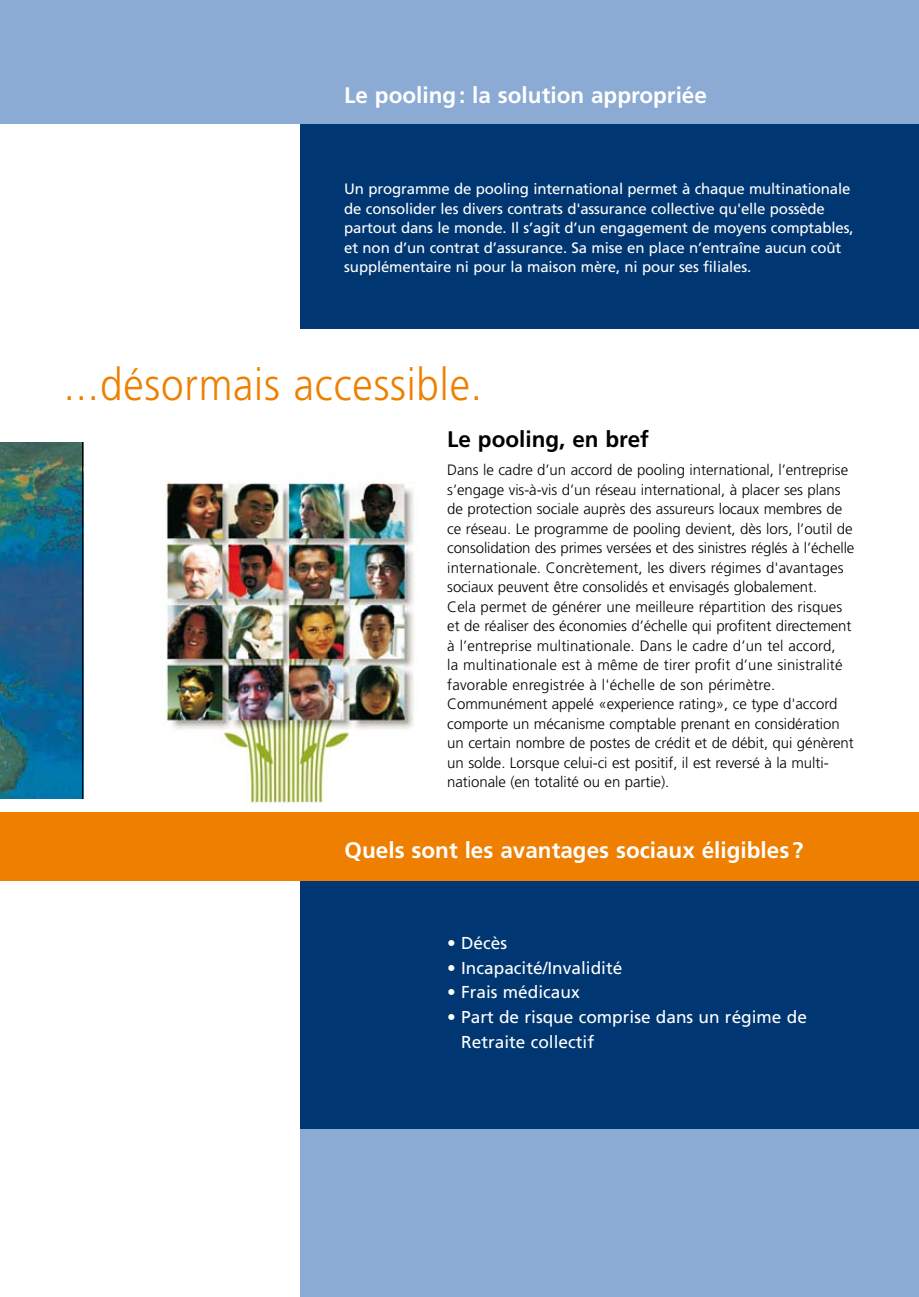
<style>
.page{position:relative;width:919px;height:1297px;background:#fff}
.page>*{position:absolute;margin:0;border:0;box-sizing:border-box;transform-origin:0 0}
.t1{font:300 45px "Frutiger";letter-spacing:.02em;color:#ee7f00;scale:.9 1}
.t2{font:700 22.5px "Frutiger";color:#fff}
.t3{font:700 22.5px "Frutiger";color:#000}
.t4{font:17.25px/24.8px "Frutiger";color:#fff}
.t5{font:300 15px/19.5px "Frutiger";letter-spacing:-.005em;color:#000}
.t6{font:15px/19.5px "Frutiger";letter-spacing:-.01em;color:#fff}
</style>
<div class="page">
<div style="left:300px;top:117px;width:618px;height:212px;background:#003772"></div>
<div style="left:300px;top:873px;width:618px;height:272px;background:#003772"></div>
<div style="left:300px;top:1129px;width:618px;height:168px;background:#8babd5"></div>
<div style="left:0;top:0;width:918px;height:123px;background:#8babd5"></div>
<div style="left:0;top:812px;width:918px;height:68px;background:#ee7f00"></div>
<img style="left:164px;top:482px;width:254px;height:322px">
<svg style="left:0;top:442px;width:83px;height:356px"></svg>
<h2 class="t2" style="left:344px;top:82px;width:364px">Le pooling: la solution appropriée</h2>
<p class="t6" style="left:344px;top:179px;width:510px">Un programme de pooling international permet à chaque multinationale de consolider les divers contrats d'assurance collective qu'elle possède partout dans le monde. Il s’agit d’un engagement de moyens comptables, et non d’un contrat d’assurance. Sa mise en place n’entraîne aucun coût supplémentaire ni pour la maison mère, ni pour ses filiales.</p>
<h1 class="t1" style="left:64px;top:359px;width:466px">...désormais accessible.</h1>
<h2 class="t3" style="left:447px;top:426px;width:203px">Le pooling, en bref</h2>
<p class="t5" style="left:447px;top:460px;width:408px">Dans le cadre d’un accord de pooling international, l’entreprise s’engage vis-à-vis d’un réseau international, à placer ses plans de protection sociale auprès des assureurs locaux membres de ce réseau. Le programme de pooling devient, dès lors, l’outil de consolidation des primes versées et des sinistres réglés à l’échelle internationale. Concrètement, les divers régimes d'avantages sociaux peuvent être consolidés et envisagés globalement.<br>Cela permet de générer une meilleure répartition des risques et de réaliser des économies d’échelle qui profitent directement à l’entreprise multinationale. Dans le cadre d’un tel accord,<br>la multinationale est à même de tirer profit d’une sinistralité favorable enregistrée à l'échelle de son périmètre.<br>Communément appelé «experience rating», ce type d'accord comporte un mécanisme comptable prenant en considération un certain nombre de postes de crédit et de débit, qui génèrent un solde. Lorsque celui-ci est positif, il est reversé à la multi&shy;nationale (en totalité ou en partie).</p>
<h2 class="t2" style="left:344px;top:837px;width:460px">Quels sont les avantages sociaux éligibles?</h2>
<p class="t4" style="left:447px;top:930px;width:61px">• Décès</p>
<p class="t4" style="left:447px;top:955px;width:176px">• Incapacité/Invalidité</p>
<p class="t4" style="left:447px;top:980px;width:134px">• Frais médicaux</p>
<p class="t4" style="left:461px;top:1005px;width:347px;text-indent:-14px">• Part de risque comprise dans un régime de<br>Retraite collectif</p>
</div>
